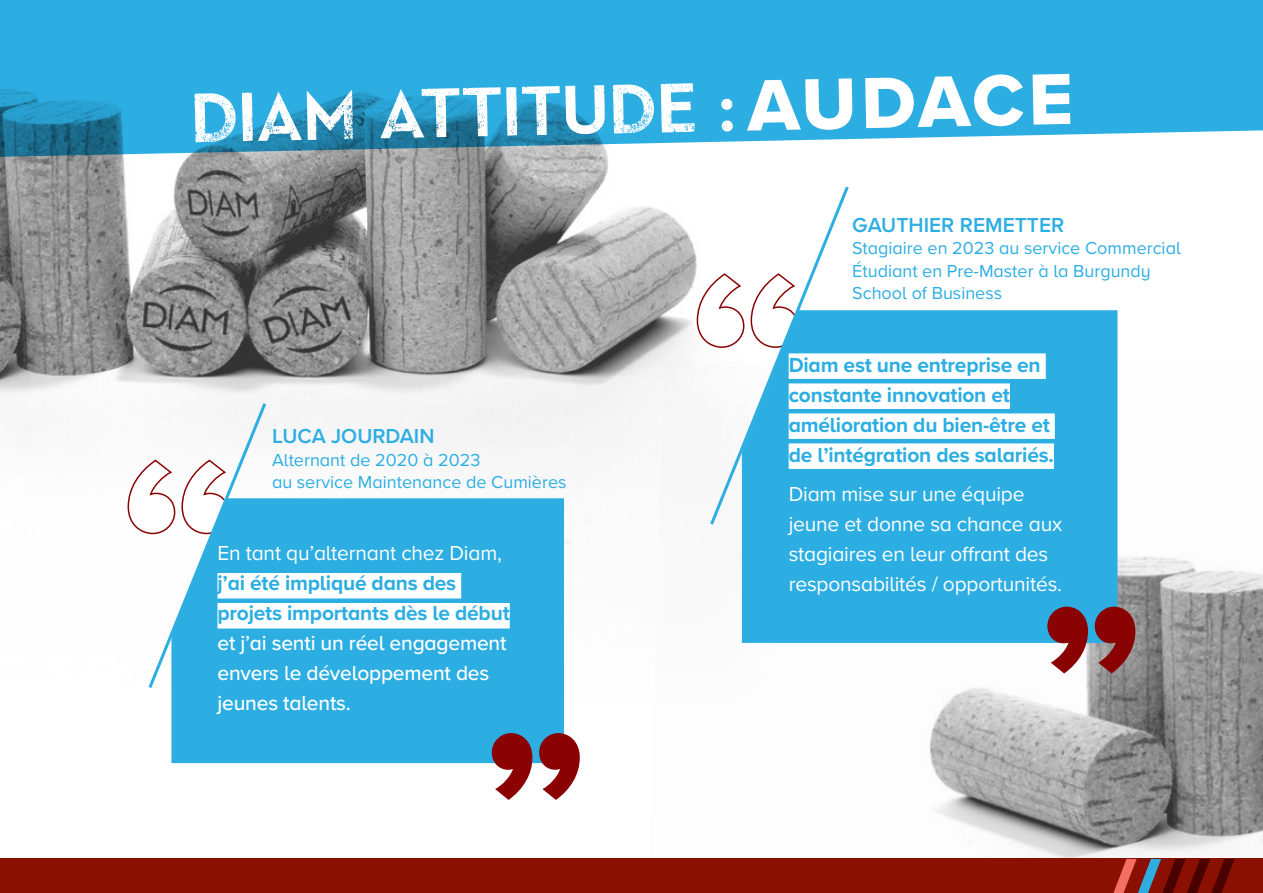
<style>
.page{position:relative;width:1263px;height:893px;background:#fff}
.page>*{position:absolute;margin:0;border:0;box-sizing:border-box;transform-origin:0 0}
.t1{font:54px "Diam Sky Fall Done 2022";color:#fff}
.t2{font:500 21px/30px "Proxima Nova A";letter-spacing:-.01em;color:#fff}
.t3{font:21px/30px "Proxima Nova A";letter-spacing:-.01em;color:#fff}
.t4{font:700 21px/30px "Proxima Nova A";letter-spacing:-.01em;color:#2daee3}
.t5{font:600 21px "Proxima Nova A";color:#2daee3}
.t6{font:18px/22.5px "Proxima Nova A";color:#2daee3}
.s1{font-family:"Proxima Nova A Extrabld";font-size:75px}
.s2{font-weight:400}
.s3{font-weight:700;color:#2daee3}
</style>
<div class="page">
<div style="left:0;top:859px;width:1263px;height:34px;background:#8a1002"></div>
<img style="left:0;top:158px;width:697px;height:386px">
<img style="left:649px;top:362px;width:614px;height:497px">
<svg style="left:1113px;top:859px;width:121px;height:34px"></svg>
<svg style="left:696px;top:272px;width:12px;height:77px"></svg>
<div style="left:742px;top:310px;width:375px;height:333px;background:#2daee3"></div>
<svg style="left:708px;top:186px;width:143px;height:342px"></svg>
<svg style="left:1047px;top:607px;width:88px;height:66px;background:#914b51"></svg>
<svg style="left:0;top:0;width:1263px;height:158px;background:#3caedd"></svg>
<div style="left:171px;top:498px;width:393px;height:265px;background:#2daee3"></div>
<svg style="left:492px;top:733px;width:88px;height:67px"></svg>
<svg style="left:127px;top:400px;width:142px;height:291px"></svg>
<div style="left:217px;top:573px;width:244px;height:25px;background:#fff"></div>
<div style="left:217px;top:603px;width:293px;height:25px;background:#fff"></div>
<div style="left:789px;top:353px;width:257px;height:26px;background:#fff"></div>
<div style="left:789px;top:383px;width:221px;height:26px;background:#fff"></div>
<div style="left:789px;top:413px;width:266px;height:26px;background:#fff"></div>
<div style="left:789px;top:443px;width:265px;height:26px;background:#fff"></div>
<p class="t1" style="left:190px;top:79px;width:884px;rotate:-1deg">Diam attitude : <span class="s1">AUDACE</span></p>
<p class="t5" style="left:272px;top:421px;width:164px">LUCA JOURDAIN</p>
<p class="t6" style="left:272px;top:448px;width:296px">Alternant de 2020 à 2023<br>au service Maintenance de Cumières</p>
<p class="t2" style="left:217px;top:537px;width:294px"><span class="s2">En tant qu’alternant chez Diam, </span><span class="s3">j’ai été impliqué dans des projets importants dès le début </span>et j’ai senti un réel engagement envers le développement des jeunes talents.</p>
<p class="t5" style="left:852px;top:209px;width:214px">GAUTHIER REMETTER</p>
<p class="t6" style="left:852px;top:236px;width:330px">Stagiaire en 2023 au service Commercial</p>
<p class="t6" style="left:852px;top:259px;width:300px">Étudiant en Pre-Master à la Burgundy</p>
<p class="t6" style="left:852px;top:281px;width:151px">School of Business</p>
<p class="t4" style="left:789px;top:350px;width:267px">Diam est une entreprise en constante innovation et amélioration du bien-être et de l’intégration des salariés.</p>
<p class="t3" style="left:789px;top:478px;width:275px">Diam mise sur une équipe jeune et donne sa chance aux stagiaires en leur offrant des responsabilités / opportunités.</p>
</div>
